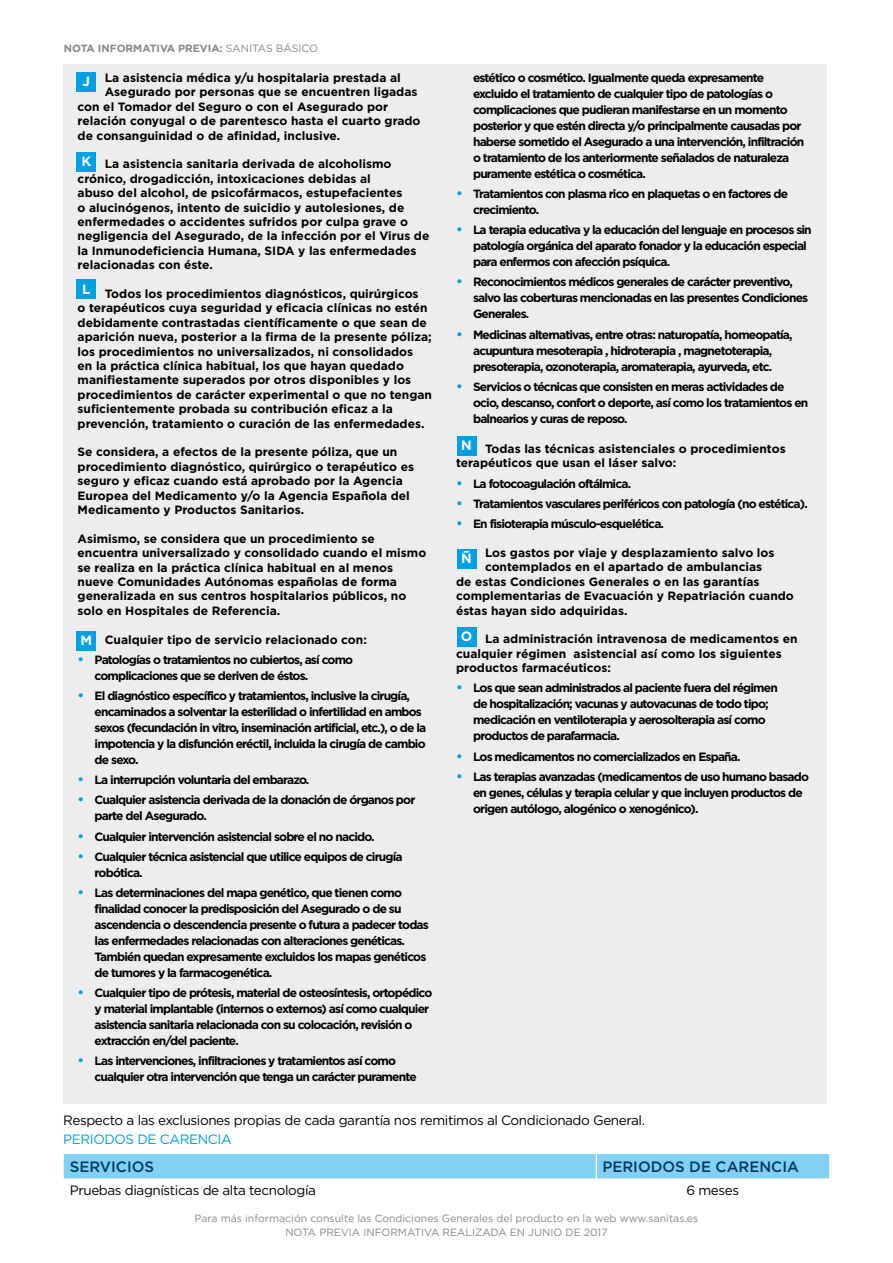
<style>
.page{position:relative;width:893px;height:1263px;background:#fff}
.page>*{position:absolute;margin:0;border:0;box-sizing:border-box;transform-origin:0 0}
.t1{font:500 15px "Gotham";color:#003b60}
.t2{font:13.5px "Gotham";letter-spacing:-.03em;color:#000}
.t3{font:13.5px "Gotham";letter-spacing:-.03em;color:#009fe3}
.t4{font:700 13.5px "Gotham";color:#fff}
.t5{font:700 12px/15.9px "Gotham";letter-spacing:-.07em;color:#000}
.t6{font:700 12px/14.4px "Gotham";color:#000}
.t7{font:10.5px "Gotham";color:#86878c}
.t8{font:700 10.5px "Gotham";color:#86878c}
.s1{font-weight:400}
.s2{font-size:13.5px;color:#009fe3}
</style>
<div class="page">
<div style="left:64px;top:64px;width:763px;height:1039px;background:#ededee"></div>
<div style="left:457px;top:436px;width:19px;height:20px;background:#009fe3"></div>
<div style="left:77px;top:72px;width:19px;height:20px;background:#009fe3"></div>
<div style="left:77px;top:152px;width:19px;height:20px;background:#009fe3"></div>
<div style="left:77px;top:280px;width:19px;height:19px;background:#009fe3"></div>
<div style="left:77px;top:631px;width:19px;height:20px;background:#009fe3"></div>
<div style="left:457px;top:549px;width:19px;height:20px;background:#009fe3"></div>
<div style="left:457px;top:627px;width:19px;height:20px;background:#009fe3"></div>
<div style="left:64px;top:1154px;width:765px;height:24px;background:#83d0f5"></div>
<p class="t8" style="left:64px;top:41px;width:256px">NOTA INFORMATIVA PREVIA: <span class="s1">SANITAS BÁSICO</span></p>
<p class="t6" style="left:105px;top:70px;width:297px">La asistencia médica y/u hospitalaria prestada al</p>
<p class="t6" style="left:105px;top:85px;width:314px">Asegurado por personas que se encuentren ligadas</p>
<p class="t6" style="left:78px;top:99px;width:312px">con el Tomador del Seguro o con el Asegurado por</p>
<p class="t6" style="left:78px;top:114px;width:344px">relación conyugal o de parentesco hasta el cuarto grado</p>
<p class="t6" style="left:78px;top:128px;width:264px">de consanguinidad o de afinidad, inclusive.</p>
<p class="t6" style="left:78px;top:157px;width:353px;text-indent:27px">La asistencia sanitaria derivada de alcoholismo crónico, drogadicción, intoxicaciones debidas al<br>abuso del alcohol, de psicofármacos, estupefacientes<br>o alucinógenos, intento de suicidio y autolesiones, de enfermedades o accidentes sufridos por culpa grave o negligencia del Asegurado, de la infección por el Virus de la Inmunodeficiencia Humana, SIDA y las enfermedades relacionadas con éste.</p>
<p class="t6" style="left:78px;top:286px;width:356px;text-indent:27px">Todos los procedimientos diagnósticos, quirúrgicos<br>o terapéuticos cuya seguridad y eficacia clínicas no estén debidamente contrastadas científicamente o que sean de aparición nueva, posterior a la firma de la presente póliza; los procedimientos no universalizados, ni consolidados<br>en la práctica clínica habitual, los que hayan quedado manifiestamente superados por otros disponibles y los procedimientos de carácter experimental o que no tengan suficientemente probada su contribución eficaz a la prevención, tratamiento o curación de las enfermedades.</p>
<p class="t6" style="left:78px;top:445px;width:338px">Se considera, a efectos de la presente póliza, que un procedimiento diagnóstico, quirúrgico o terapéutico es seguro y eficaz cuando está aprobado por la Agencia Europea del Medicamento y/o la Agencia Española del Medicamento y Productos Sanitarios.</p>
<p class="t6" style="left:78px;top:531px;width:350px">Asimismo, se considera que un procedimiento se encuentra universalizado y consolidado cuando el mismo se realiza en la práctica clínica habitual en al menos nueve Comunidades Autónomas españolas de forma generalizada en sus centros hospitalarios públicos, no solo en Hospitales de Referencia.</p>
<p class="t6" style="left:105px;top:632px;width:264px">Cualquier tipo de servicio relacionado con:</p>
<p class="t5" style="left:95px;top:651px;width:260px;text-indent:-17px"><span class="s2">•</span> Patologías o tratamientos no cubiertos, así como complicaciones que se deriven de éstos.</p>
<p class="t5" style="left:95px;top:688px;width:333px;text-indent:-17px"><span class="s2">•</span> El diagnóstico específico y tratamientos, inclusive la cirugía, encaminados a solventar la esterilidad o infertilidad en ambos sexos (fecundación in vitro, inseminación artificial, etc.), o de la impotencia y la disfunción eréctil, incluida la cirugía de cambio de sexo.</p>
<p class="t5" style="left:78px;top:772px;width:233px"><span class="s2">•</span> La interrupción voluntaria del embarazo.</p>
<p class="t5" style="left:95px;top:792px;width:322px;text-indent:-17px"><span class="s2">•</span> Cualquier asistencia derivada de la donación de órganos por parte del Asegurado.</p>
<p class="t5" style="left:78px;top:828px;width:299px"><span class="s2">•</span> Cualquier intervención asistencial sobre el no nacido.</p>
<p class="t5" style="left:95px;top:848px;width:310px;text-indent:-17px"><span class="s2">•</span> Cualquier técnica asistencial que utilice equipos de cirugía robótica.</p>
<p class="t5" style="left:95px;top:885px;width:336px;text-indent:-17px"><span class="s2">•</span> Las determinaciones del mapa genético, que tienen como finalidad conocer la predisposición del Asegurado o de su ascendencia o descendencia presente o futura a padecer todas las enfermedades relacionadas con alteraciones genéticas.<br>También quedan expresamente excluidos los mapas genéticos de tumores y la farmacogenética.</p>
<p class="t5" style="left:95px;top:985px;width:339px;text-indent:-17px"><span class="s2">•</span> Cualquier tipo de prótesis, material de osteosíntesis, ortopédico y material implantable (internos o externos) así como cualquier asistencia sanitaria relacionada con su colocación, revisión o extracción en/del paciente.</p>
<p class="t5" style="left:95px;top:1053px;width:324px;text-indent:-17px"><span class="s2">•</span> Las intervenciones, infiltraciones y tratamientos así como cualquier otra intervención que tenga un carácter puramente</p>
<p class="t4" style="left:83px;top:73px;width:9px">J</p>
<p class="t4" style="left:81px;top:152px;width:11px">K</p>
<p class="t4" style="left:82px;top:280px;width:10px">L</p>
<p class="t4" style="left:81px;top:631px;width:13px">M</p>
<p class="t5" style="left:473px;top:70px;width:333px">estético o cosmético. Igualmente queda expresamente excluido el tratamiento de cualquier tipo de patologías o complicaciones que pudieran manifestarse en un momento posterior y que estén directa y/o principalmente causadas por haberse sometido el Asegurado a una intervención, infiltración o tratamiento de los anteriormente señalados de naturaleza puramente estética o cosmética.</p>
<p class="t5" style="left:473px;top:186px;width:317px;text-indent:-17px"><span class="s2">•</span> Tratamientos con plasma rico en plaquetas o en factores de crecimiento.</p>
<p class="t5" style="left:473px;top:222px;width:340px;text-indent:-17px"><span class="s2">•</span> La terapia educativa y la educación del lenguaje en procesos sin patología orgánica del aparato fonador y la educación especial para enfermos con afección psíquica.</p>
<p class="t5" style="left:473px;top:274px;width:337px;text-indent:-17px"><span class="s2">•</span> Reconocimientos médicos generales de carácter preventivo, salvo las coberturas mencionadas en las presentes Condiciones<br>Generales.</p>
<p class="t5" style="left:456px;top:326px;width:338px;text-align:center"><span class="s2">•</span> Medicinas alternativas, entre otras: naturopatía, homeopatía, acupuntura mesoterapia , hidroterapia , magnetoterapia, presoterapia, ozonoterapia, aromaterapia, ayurveda, etc.</p>
<p class="t5" style="left:473px;top:378px;width:337px;text-indent:-17px"><span class="s2">•</span> Servicios o técnicas que consisten en meras actividades de ocio, descanso, confort o deporte, así como los tratamientos en balnearios y curas de reposo.</p>
<p class="t6" style="left:456px;top:441px;width:331px;text-indent:29px">Todas las técnicas asistenciales o procedimientos terapéuticos que usan el láser salvo:</p>
<p class="t5" style="left:456px;top:475px;width:177px"><span class="s2">•</span> La fotocoagulación oftálmica.</p>
<p class="t5" style="left:456px;top:496px;width:353px"><span class="s2">•</span> Tratamientos vasculares periféricos con patología (no estética).</p>
<p class="t5" style="left:456px;top:516px;width:209px"><span class="s2">•</span> En fisioterapia músculo-esquelética.</p>
<p class="t6" style="left:485px;top:545px;width:291px">Los gastos por viaje y desplazamiento salvo los</p>
<p class="t6" style="left:485px;top:560px;width:279px">contemplados en el apartado de ambulancias</p>
<p class="t6" style="left:456px;top:574px;width:305px">de estas Condiciones Generales o en las garantías</p>
<p class="t6" style="left:456px;top:589px;width:339px">complementarias de Evacuación y Repatriación cuando</p>
<p class="t6" style="left:456px;top:603px;width:173px">éstas hayan sido adquiridas.</p>
<p class="t6" style="left:456px;top:632px;width:343px;text-indent:29px">La administración intravenosa de medicamentos en cualquier régimen asistencial así como los siguientes productos farmacéuticos:</p>
<p class="t5" style="left:473px;top:680px;width:306px;text-indent:-17px"><span class="s2">•</span> Los que sean administrados al paciente fuera del régimen de hospitalización; vacunas y autovacunas de todo tipo; medicación en ventiloterapia y aerosolterapia así como productos de parafarmacia.</p>
<p class="t5" style="left:456px;top:748px;width:286px"><span class="s2">•</span> Los medicamentos no comercializados en España.</p>
<p class="t5" style="left:473px;top:768px;width:338px;text-indent:-17px"><span class="s2">•</span> Las terapias avanzadas (medicamentos de uso humano basado en genes, células y terapia celular y que incluyen productos de origen autólogo, alogénico o xenogénico).</p>
<p class="t4" style="left:461px;top:436px;width:12px">N</p>
<p class="t4" style="left:461px;top:549px;width:12px">Ñ</p>
<p class="t4" style="left:461px;top:627px;width:13px">O</p>
<p class="t2" style="left:63px;top:1111px;width:583px">Respecto a las exclusiones propias de cada garantía nos remitimos al Condicionado General.</p>
<p class="t3" style="left:63px;top:1131px;width:170px">PERIODOS DE CARENCIA</p>
<p class="t1" style="left:70px;top:1157px;width:86px">SERVICIOS</p>
<p class="t1" style="left:602px;top:1157px;width:198px">PERIODOS DE CARENCIA</p>
<p class="t2" style="left:70px;top:1182px;width:248px">Pruebas diagnísticas de alta tecnología</p>
<p class="t2" style="left:686px;top:1182px;width:54px">6 meses</p>
<p class="t7" style="left:195px;top:1212px;width:505px">Para más información consulte las Condiciones Generales del producto en la web www.sanitas.es</p>
<p class="t7" style="left:285px;top:1225px;width:324px">NOTA PREVIA INFORMATIVA REALIZADA EN JUNIO DE 2017</p>
</div>
